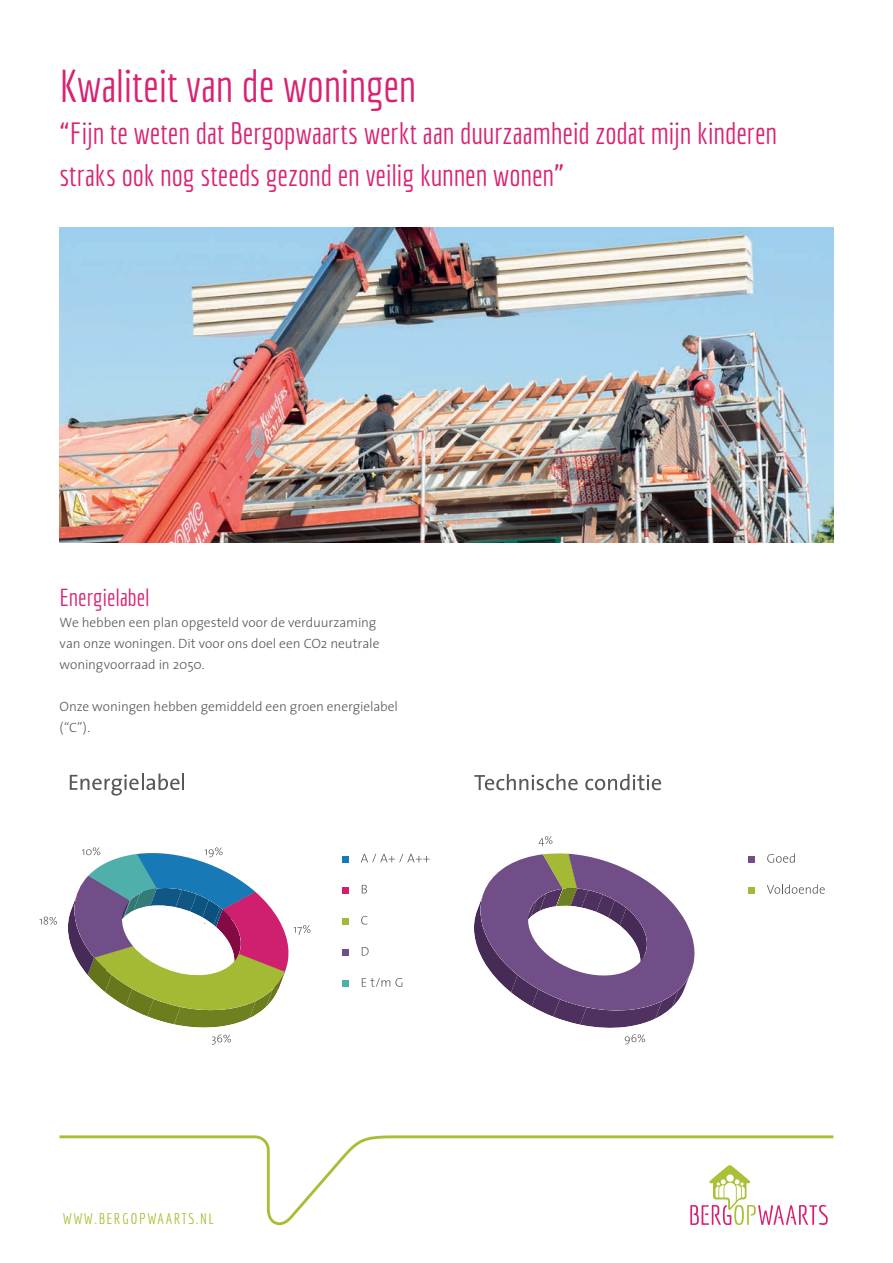
<style>
.page{position:relative;width:893px;height:1263px;background:#fff}
.page>*{position:absolute;margin:0;border:0;box-sizing:border-box;transform-origin:0 0}
.t1{font:45px "Economica";letter-spacing:-.01em;color:#d82373}
.t2{font:30px/42px "Economica";letter-spacing:-.005em;color:#d82373}
.t3{font:24px "Economica";letter-spacing:-.005em;color:#d82373}
.t4{font:15px "Economica";letter-spacing:.1em;color:#acc037}
.t5{font:300 13.5px/21px "The Sans";letter-spacing:-.005em;color:#57585a}
</style>
<div class="page">
<svg style="left:60px;top:1135px;width:773px;height:90px"></svg>
<svg style="left:690px;top:1165px;width:138px;height:60px"></svg>
<img style="left:60px;top:228px;width:773px;height:315px">
<svg style="left:474px;top:853px;width:221px;height:191px"></svg>
<svg style="left:539px;top:836px;width:13px;height:10px"></svg>
<svg style="left:474px;top:774px;width:104px;height:16px"></svg>
<svg style="left:585px;top:774px;width:76px;height:16px"></svg>
<svg style="left:767px;top:853px;width:28px;height:10px"></svg>
<svg style="left:767px;top:884px;width:58px;height:10px"></svg>
<div style="left:749px;top:887px;width:6px;height:7px;background:#a4b934"></div>
<svg style="left:749px;top:856px;width:6px;height:6px"></svg>
<svg style="left:212px;top:1034px;width:19px;height:10px"></svg>
<svg style="left:68px;top:847px;width:242px;height:181px"></svg>
<svg style="left:40px;top:917px;width:17px;height:8px"></svg>
<svg style="left:70px;top:774px;width:114px;height:21px"></svg>
<svg style="left:343px;top:887px;width:6px;height:6px"></svg>
<svg style="left:343px;top:918px;width:6px;height:6px"></svg>
<svg style="left:343px;top:949px;width:6px;height:6px"></svg>
<div style="left:343px;top:980px;width:6px;height:7px;background:#4fafaa"></div>
<svg style="left:343px;top:856px;width:6px;height:6px"></svg>
<svg style="left:361px;top:854px;width:69px;height:8px"></svg>
<svg style="left:362px;top:885px;width:5px;height:8px"></svg>
<svg style="left:361px;top:916px;width:6px;height:8px"></svg>
<svg style="left:362px;top:947px;width:7px;height:8px"></svg>
<svg style="left:362px;top:978px;width:40px;height:9px"></svg>
<h1 class="t1" style="left:60px;top:60px;width:358px">Kwaliteit van de woningen</h1>
<h2 class="t2" style="left:60px;top:112px;width:719px">“Fijn te weten dat Bergopwaarts werkt aan duurzaamheid zodat mijn kinderen straks ook nog steeds gezond en veilig kunnen wonen”</h2>
<h3 class="t3" style="left:60px;top:583px;width:91px">Energielabel</h3>
<p class="t5" style="left:60px;top:611px;width:321px">We hebben een plan opgesteld voor de verduurzaming van onze woningen. Dit voor ons doel een CO2 neutrale woningvoorraad in 2050.</p>
<p class="t5" style="left:60px;top:695px;width:340px">Onze woningen hebben gemiddeld een groen energielabel (“C”).</p>
<p class="t4" style="left:63px;top:1210px;width:153px">WWW.BERGOPWAARTS.NL</p>
</div>
